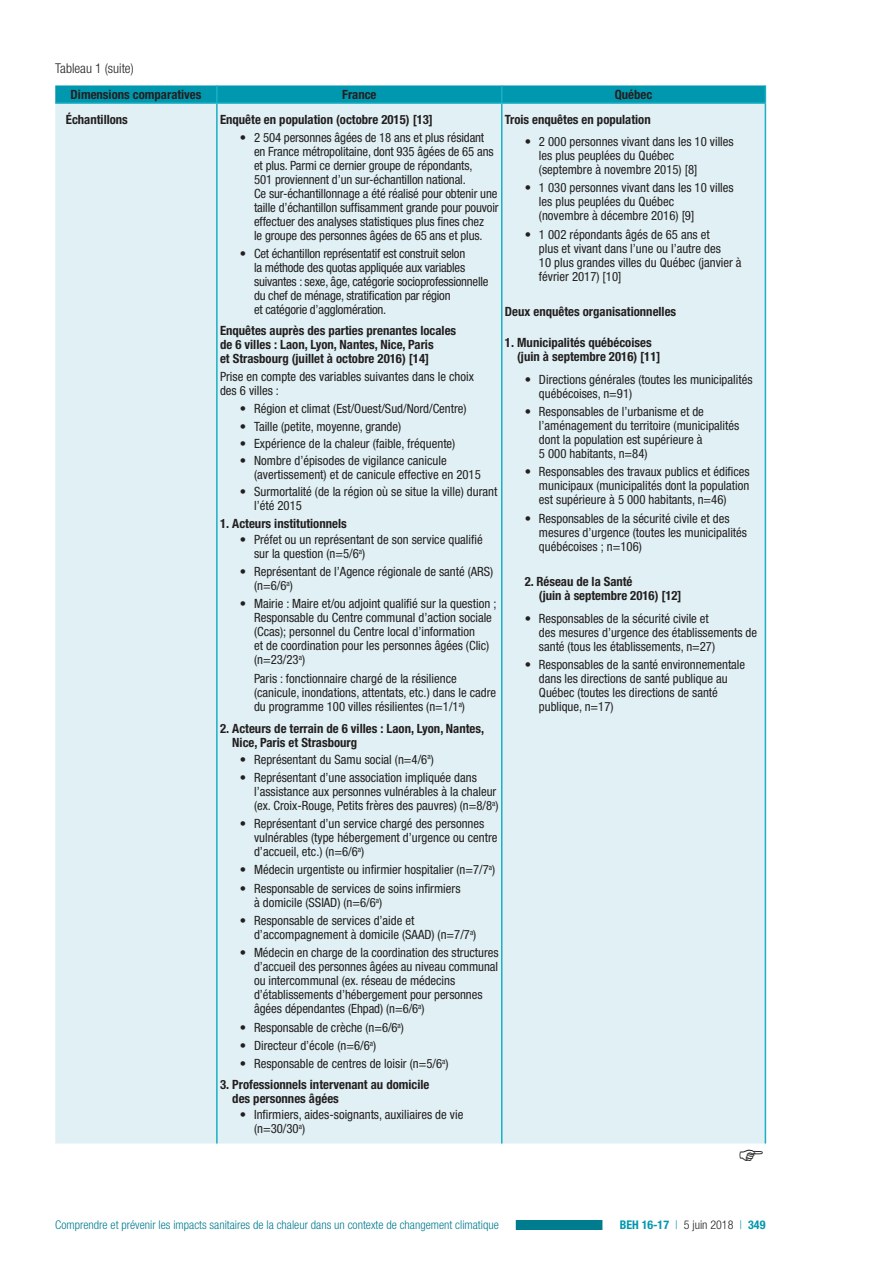
<style>
.page{position:relative;width:893px;height:1263px;background:#fff}
.page>*{position:absolute;margin:0;border:0;box-sizing:border-box;transform-origin:0 0}
.t1{font:300 condensed 13.5px "Helvetica Neue LT Std";color:#231f20}
.t2{font:condensed 12.75px/14px "Helvetica Neue LT Std";color:#231f20}
.t3{font:700 condensed 12.75px/14.1px "Helvetica Neue LT Std";color:#231f20}
.t4{font:condensed 12.75px/14.1px "Helvetica Neue LT Std";letter-spacing:-.02em;color:#231f20}
.t5{font:300 condensed 12px "Helvetica Neue LT Std";color:#007c8f}
.t6{font:700 condensed 12px "Helvetica Neue LT Std";color:#0098af}
.s1{font-weight:300}
.s2{font-weight:300;color:#231f20}
</style>
<div class="page">
<div style="left:55px;top:1220px;width:596px;height:10px;background:#007c8f"></div>
<div style="left:38px;top:1218px;width:478px;height:13px;background:#fff"></div>
<div style="left:602px;top:1219px;width:181px;height:12px;background:#fff"></div>
<div style="left:55px;top:104px;width:710px;height:1039px;background:#e0f0f4"></div>
<hr style="left:55px;top:102px;width:162px;height:2px;background:#1aafc4">
<hr style="left:217px;top:102px;width:285px;height:2px;background:#1aafc4">
<svg style="left:55px;top:85px;width:711px;height:18px;background:#079bb1"></svg>
<hr style="left:502px;top:102px;width:264px;height:2px;background:#1aafc4">
<hr style="left:216px;top:104px;width:2px;height:1039px;background:#1aafc4">
<hr style="left:501px;top:104px;width:1px;height:1039px;background:#1aafc4">
<hr style="left:765px;top:104px;width:1px;height:1039px;background:#1aafc4">
<p class="t1" style="left:55px;top:61px;width:80px">Tableau 1 (suite)</p>
<p class="t3" style="left:71px;top:87px;width:132px">Dimensions comparatives</p>
<p class="t3" style="left:342px;top:87px;width:36px">France</p>
<p class="t3" style="left:615px;top:87px;width:39px">Québec</p>
<p class="t3" style="left:66px;top:112px;width:64px">Échantillons</p>
<p class="t3" style="left:220px;top:112px;width:214px">Enquête en population (octobre 2015) [13]</p>
<p class="t2" style="left:254px;top:130px;width:246px;text-indent:-14px">• 2 504 personnes âgées de 18 ans et plus résidant en France métropolitaine, dont 935 âgées de 65 ans et plus. Parmi ce dernier groupe de répondants,<br>501 proviennent d’un sur-échantillon national.<br>Ce sur-échantillonnage a été réalisé pour obtenir une taille d’échantillon suffisamment grande pour pouvoir effectuer des analyses statistiques plus fines chez<br>le groupe des personnes âgées de 65 ans et plus.</p>
<p class="t4" style="left:254px;top:247px;width:236px;text-indent:-14px">• Cet échantillon représentatif est construit selon<br>la méthode des quotas appliquée aux variables suivantes : sexe, âge, catégorie socioprofessionnelle du chef de ménage, stratification par région<br>et catégorie d’agglomération.</p>
<p class="t3" style="left:220px;top:323px;width:238px">Enquêtes auprès des parties prenantes locales de 6 villes : Laon, Lyon, Nantes, Nice, Paris<br>et Strasbourg (juillet à octobre 2016) [14]</p>
<p class="t2" style="left:220px;top:369px;width:255px">Prise en compte des variables suivantes dans le choix des 6 villes :</p>
<p class="t2" style="left:240px;top:402px;width:228px">• Région et climat (Est/Ouest/Sud/Nord/Centre)</p>
<p class="t2" style="left:240px;top:419px;width:163px">• Taille (petite, moyenne, grande)</p>
<p class="t2" style="left:240px;top:436px;width:217px">• Expérience de la chaleur (faible, fréquente)</p>
<p class="t2" style="left:254px;top:453px;width:228px;text-indent:-14px">• Nombre d’épisodes de vigilance canicule (avertissement) et de canicule effective en 2015</p>
<p class="t2" style="left:254px;top:485px;width:245px;text-indent:-14px">• Surmortalité (de la région où se situe la ville) durant l’été 2015</p>
<p class="t3" style="left:220px;top:516px;width:128px">1. Acteurs institutionnels</p>
<p class="t2" style="left:254px;top:532px;width:230px;text-indent:-14px">• Préfet ou un représentant de son service qualifié sur la question (n=5/6<sup>a</sup>)</p>
<p class="t2" style="left:254px;top:564px;width:241px;text-indent:-14px">• Représentant de l’Agence régionale de santé (ARS) (n=6/6<sup>a</sup>)</p>
<p class="t2" style="left:254px;top:597px;width:244px;text-indent:-14px">• Mairie : Maire et/ou adjoint qualifié sur la question ; Responsable du Centre communal d’action sociale (Ccas); personnel du Centre local d’information<br>et de coordination pour les personnes âgées (Clic) (n=23/23<sup>a</sup>)</p>
<p class="t2" style="left:254px;top:671px;width:244px">Paris : fonctionnaire chargé de la résilience (canicule, inondations, attentats, etc.) dans le cadre du programme 100 villes résilientes (n=1/1<sup>a</sup>)</p>
<p class="t3" style="left:232px;top:721px;width:253px;text-indent:-12px">2. Acteurs de terrain de 6 villes : Laon, Lyon, Nantes,<br>Nice, Paris et Strasbourg</p>
<p class="t2" style="left:240px;top:752px;width:195px">• Représentant du Samu social (n=4/6<sup>a</sup>)</p>
<p class="t2" style="left:254px;top:770px;width:246px;text-indent:-14px">• Représentant d’une association impliquée dans l’assistance aux personnes vulnérables à la chaleur (ex. Croix-Rouge, Petits frères des pauvres) (n=8/8<sup>a</sup>)</p>
<p class="t2" style="left:254px;top:816px;width:245px;text-indent:-14px">• Représentant d’un service chargé des personnes vulnérables (type hébergement d’urgence ou centre d’accueil, etc.) (n=6/6<sup>a</sup>)</p>
<p class="t2" style="left:240px;top:863px;width:257px">• Médecin urgentiste ou infirmier hospitalier (n=7/7<sup>a</sup>)</p>
<p class="t2" style="left:254px;top:881px;width:208px;text-indent:-14px">• Responsable de services de soins infirmiers à domicile (SSIAD) (n=6/6<sup>a</sup>)</p>
<p class="t2" style="left:254px;top:913px;width:224px;text-indent:-14px">• Responsable de services d’aide et d’accompagnement à domicile (SAAD) (n=7/7<sup>a</sup>)</p>
<p class="t2" style="left:254px;top:946px;width:246px;text-indent:-14px">• Médecin en charge de la coordination des structures d’accueil des personnes âgées au niveau communal ou intercommunal (ex. réseau de médecins d’établissements d’hébergement pour personnes âgées dépendantes (Ehpad) (n=6/6<sup>a</sup>)</p>
<p class="t2" style="left:240px;top:1020px;width:166px">• Responsable de crèche (n=6/6<sup>a</sup>)</p>
<p class="t2" style="left:240px;top:1038px;width:138px">• Directeur d’école (n=6/6<sup>a</sup>)</p>
<p class="t2" style="left:240px;top:1057px;width:210px">• Responsable de centres de loisir (n=5/6<sup>a</sup>)</p>
<p class="t3" style="left:232px;top:1077px;width:199px;text-indent:-12px">3. Professionnels intervenant au domicile des personnes âgées</p>
<p class="t2" style="left:254px;top:1107px;width:211px;text-indent:-14px">• Infirmiers, aides-soignants, auxiliaires de vie (n=30/30<sup>a</sup>)</p>
<p class="t3" style="left:505px;top:112px;width:147px">Trois enquêtes en population</p>
<p class="t2" style="left:539px;top:135px;width:196px;text-indent:-14px">• 2 000 personnes vivant dans les 10 villes les plus peuplées du Québec<br>(septembre à novembre 2015) [8]</p>
<p class="t2" style="left:539px;top:181px;width:196px;text-indent:-14px">• 1 030 personnes vivant dans les 10 villes les plus peuplées du Québec<br>(novembre à décembre 2016) [9]</p>
<p class="t2" style="left:539px;top:227px;width:204px;text-indent:-14px">• 1 002 répondants âgés de 65 ans et<br>plus et vivant dans l’une ou l’autre des<br>10 plus grandes villes du Québec (janvier à février 2017) [10]</p>
<p class="t3" style="left:505px;top:304px;width:173px">Deux enquêtes organisationnelles</p>
<p class="t3" style="left:517px;top:335px;width:145px;text-indent:-12px">1. Municipalités québécoises (juin à septembre 2016) [11]</p>
<p class="t2" style="left:539px;top:372px;width:215px;text-indent:-14px">• Directions générales (toutes les municipalités québécoises, n=91)</p>
<p class="t2" style="left:539px;top:404px;width:202px;text-indent:-14px">• Responsables de l’urbanisme et de l’aménagement du territoire (municipalités dont la population est supérieure à<br>5 000 habitants, n=84)</p>
<p class="t2" style="left:539px;top:465px;width:212px;text-align:justify;text-indent:-14px">• Responsables des travaux publics et édifices municipaux (municipalités dont la population est supérieure à 5 000 habitants, n=46)</p>
<p class="t2" style="left:539px;top:511px;width:210px;text-indent:-14px">• Responsables de la sécurité civile et des mesures d’urgence (toutes les municipalités québécoises ; n=106)</p>
<p class="t3" style="left:539px;top:574px;width:144px;text-indent:-14px">2. Réseau de la Santé<br>(juin à septembre 2016) [12]</p>
<p class="t2" style="left:539px;top:611px;width:220px;text-indent:-14px">• Responsables de la sécurité civile et<br>des mesures d’urgence des établissements de santé (tous les établissements, n=27)</p>
<p class="t2" style="left:539px;top:657px;width:208px;text-indent:-14px">• Responsables de la santé environnementale dans les directions de santé publique au Québec (toutes les directions de santé publique, n=17)</p>
<p class="t5" style="left:55px;top:1218px;width:445px">Comprendre et prévenir les impacts sanitaires de la chaleur dans un contexte de changement climatique</p>
<p class="t6" style="left:620px;top:1217px;width:147px">BEH 16-17 <span class="s1">|</span> <span class="s2">5 juin 2018</span> <span class="s1">|</span> 349</p>
</div>
